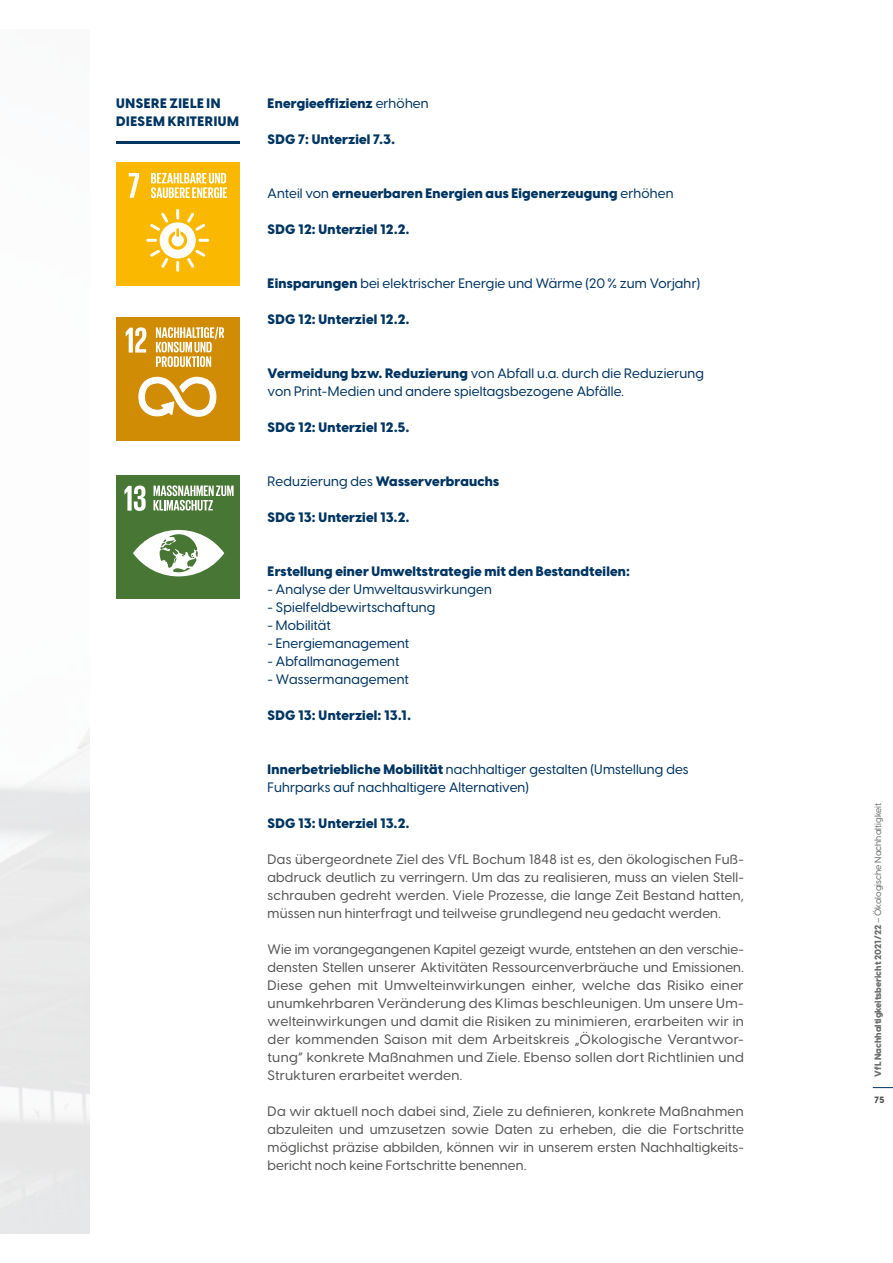
<style>
.page{position:relative;width:893px;height:1263px;background:#fff}
.page>*{position:absolute;margin:0;border:0;box-sizing:border-box;transform-origin:0 0}
.t1{font:500 13.5px/18px "Visby CF";letter-spacing:.01em;color:#565655;text-align:justify}
.t2{font:500 13.5px/18px "Visby CF";letter-spacing:.01em;color:#003562}
.t3{font:800 13.5px "Visby CF";letter-spacing:.01em;color:#003562}
.t4{font:800 13.5px/18px "Visby CF";letter-spacing:.045em;color:#003562}
.t5{font:800 9px "Visby CF";color:#6e6e6e}
.t6{font:800 9px "Visby CF";color:#565655}
.s1{font-weight:500}
.s2{font-weight:800}
</style>
<div class="page">
<div style="left:116px;top:163px;width:123px;height:123px;background:#fbb800"></div>
<svg style="left:129px;top:173px;width:10px;height:25px"></svg>
<svg style="left:146px;top:209px;width:63px;height:63px"></svg>
<svg style="left:151px;top:173px;width:76px;height:25px"></svg>
<div style="left:116px;top:317px;width:123px;height:124px;background:#d18c05"></div>
<svg style="left:126px;top:327px;width:20px;height:26px"></svg>
<svg style="left:138px;top:376px;width:78px;height:41px"></svg>
<svg style="left:156px;top:327px;width:68px;height:40px"></svg>
<div style="left:116px;top:475px;width:123px;height:124px;background:#487634"></div>
<svg style="left:124px;top:485px;width:22px;height:26px"></svg>
<svg style="left:133px;top:530px;width:91px;height:46px"></svg>
<svg style="left:154px;top:485px;width:80px;height:26px"></svg>
<hr style="left:116px;top:141px;width:123px;height:3px;background:#003562">
<svg style="left:873px;top:1087px;width:20px;height:1px"></svg>
<p class="t4" style="left:116px;top:93px;width:124px">UNSERE ZIELE IN<br>DIESEM KRITERIUM</p>
<p class="t3" style="left:268px;top:92px;width:163px">Energieeffizienz <span class="s1">erhöhen</span></p>
<p class="t3" style="left:268px;top:128px;width:129px">SDG 7: Unterziel 7.3.</p>
<p class="t3" style="left:268px;top:182px;width:407px"><span class="s1">Anteil von</span> erneuerbaren Energien aus Eigenerzeugung <span class="s1">erhöhen</span></p>
<p class="t3" style="left:268px;top:218px;width:143px">SDG 12: Unterziel 12.2.</p>
<p class="t2" style="left:268px;top:273px;width:434px"><span class="s2">Einsparungen</span> bei elektrischer Energie und Wärme (20 % zum Vorjahr)</p>
<p class="t3" style="left:268px;top:308px;width:143px">SDG 12: Unterziel 12.2.</p>
<p class="t2" style="left:268px;top:363px;width:438px"><span class="s2">Vermeidung bzw. Reduzierung</span> von Abfall u.a. durch die Reduzierung von Print-Medien und andere spieltagsbezogene Abfälle.</p>
<p class="t3" style="left:268px;top:416px;width:143px">SDG 12: Unterziel 12.5.</p>
<p class="t3" style="left:268px;top:470px;width:233px"><span class="s1">Reduzierung des</span> Wasserverbrauchs</p>
<p class="t3" style="left:268px;top:506px;width:143px">SDG 13: Unterziel 13.2.</p>
<p class="t3" style="left:268px;top:560px;width:364px">Erstellung einer Umweltstrategie mit den Bestandteilen:</p>
<p class="t2" style="left:268px;top:579px;width:226px">- Analyse der Umweltauswirkungen</p>
<p class="t2" style="left:268px;top:597px;width:169px">- Spielfeldbewirtschaftung</p>
<p class="t2" style="left:268px;top:615px;width:65px">- Mobilität</p>
<p class="t2" style="left:268px;top:633px;width:143px">- Energiemanagement</p>
<p class="t2" style="left:268px;top:651px;width:133px">- Abfallmanagement</p>
<p class="t2" style="left:268px;top:669px;width:143px">- Wassermanagement</p>
<p class="t3" style="left:268px;top:704px;width:145px">SDG 13: Unterziel: 13.1.</p>
<p class="t2" style="left:268px;top:759px;width:423px"><span class="s2">Innerbetriebliche Mobilität</span> nachhaltiger gestalten (Umstellung des<br>Fuhrparks auf nachhaltigere Alternativen)</p>
<p class="t3" style="left:268px;top:812px;width:143px">SDG 13: Unterziel 13.2.</p>
<p class="t1" style="left:268px;top:849px;width:478px">Das übergeordnete Ziel des VfL Bochum 1848 ist es, den ökologischen Fuß&shy;abdruck deutlich zu verringern. Um das zu realisieren, muss an vielen Stell&shy;schrauben gedreht werden. Viele Prozesse, die lange Zeit Bestand hatten, müssen nun hinterfragt und teilweise grundlegend neu gedacht werden.</p>
<p class="t1" style="left:268px;top:939px;width:478px">Wie im vorangegangenen Kapitel gezeigt wurde, entstehen an den verschie&shy;densten Stellen unserer Aktivitäten Ressourcenverbräuche und Emissionen.<br>Diese gehen mit Umwelteinwirkungen einher, welche das Risiko einer unumkehrbaren Veränderung des Klimas beschleunigen. Um unsere Um&shy;welteinwirkungen und damit die Risiken zu minimieren, erarbeiten wir in der kommenden Saison mit dem Arbeitskreis „Ökologische Verantwor&shy;tung“ konkrete Maßnahmen und Ziele. Ebenso sollen dort Richtlinien und Strukturen erarbeitet werden.</p>
<p class="t1" style="left:268px;top:1101px;width:478px">Da wir aktuell noch dabei sind, Ziele zu definieren, konkrete Maßnahmen abzuleiten und umzusetzen sowie Daten zu erheben, die die Fortschritte möglichst präzise abbilden, können wir in unserem ersten Nachhaltigkeits&shy;bericht noch keine Fortschritte benennen.</p>
<p class="t5" style="left:871px;top:1077px;width:275px;rotate:-90deg">VfL Nachhaltigkeitsbericht 2021/22 <span class="s1">– Ökologische Nachhaltigkeit</span></p>
<p class="t6" style="left:875px;top:1092px;width:11px">75</p>
</div>
